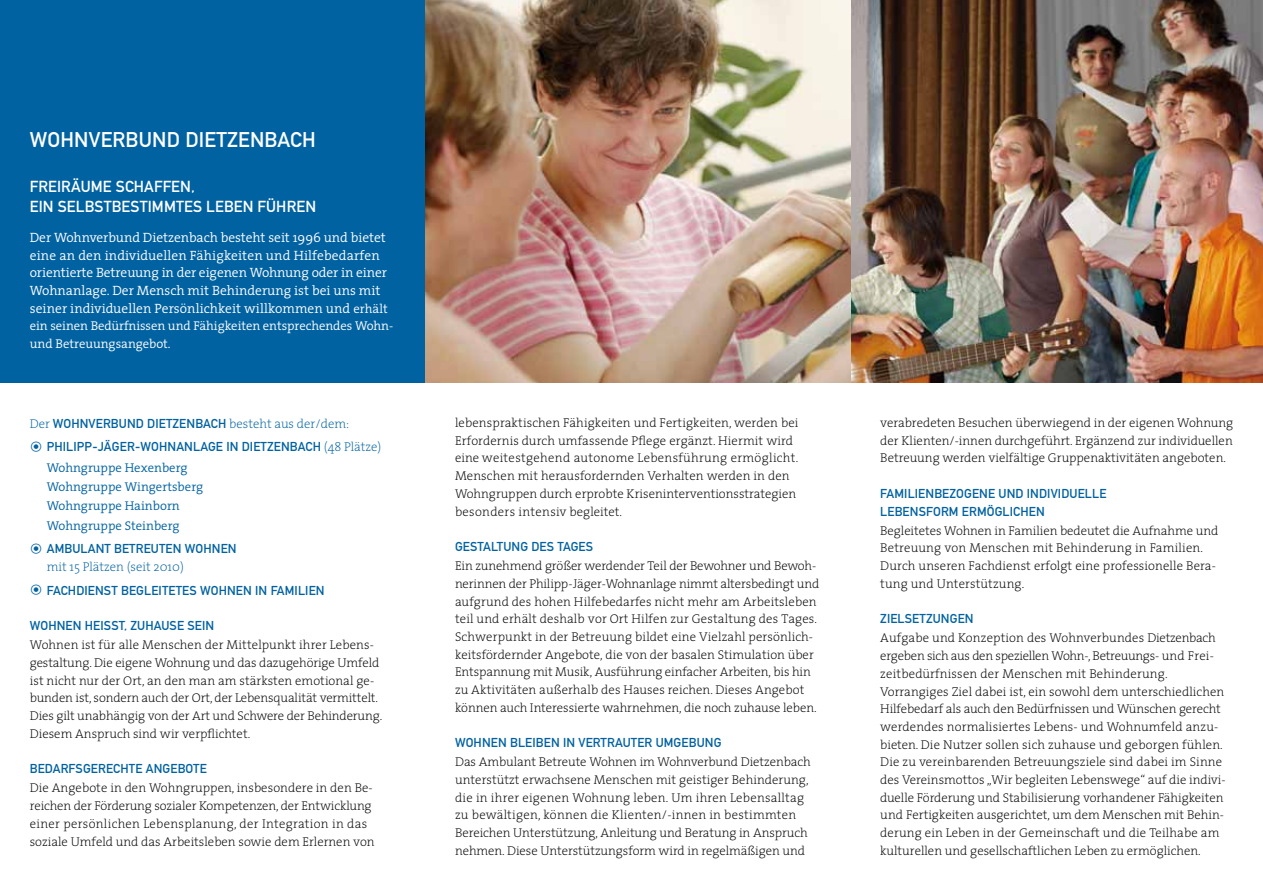
<style>
.page{position:relative;width:1263px;height:893px;background:#fff}
.page>*{position:absolute;margin:0;border:0;box-sizing:border-box;transform-origin:0 0}
.t1{font:21px "DIN Mittelschrift";color:#fff}
.t2{font:15.75px "DIN Mittelschrift";color:#fff}
.t3{font:300 13.5px/17.7px "The Serif";color:#fff}
.t4{font:200 12.75px/17.7px "The Serif";color:#000}
.t5{font:12.75px "DIN Mittelschrift";letter-spacing:.01em;color:#0062a1}
.t6{font:300 12.75px/19.2px "The Serif";color:#0062a1}
.t7{font:300 12.75px/17.7px "The Serif";letter-spacing:-.005em;color:#fff}
.t8{font:200 12.75px "The Serif";color:#0062a1}
.s1{font-size:12.75px}
.s2{font-family:"The Serif";font-weight:200}
.s3{font-family:"Button Bonus Circle Positive"}
</style>
<div class="page">
<div style="left:0;top:0;width:425px;height:383px;background:#0062a1"></div>
<img style="left:425px;top:0;width:838px;height:383px">
<h1 class="t1" style="left:30px;top:127px;width:32px">WOHNVERBUND</h1>
<h1 class="t1" style="left:185px;top:127px;width:67px">DIETZENBACH</h1>
<p class="t2" style="left:30px;top:177px;width:19px">FREIRÄUME</p>
<p class="t2" style="left:116px;top:177px;width:11px">SCHAFFEN</p>
<p class="t2" style="left:191px;top:177px;width:5px">,</p>
<p class="t2" style="left:30px;top:197px;width:9px">EIN</p>
<p class="t2" style="left:58px;top:197px;width:10px">SELBSTBESTIMMTES</p>
<p class="t2" style="left:206px;top:197px;width:19px">LEBEN</p>
<p class="t2" style="left:258px;top:197px;width:11px">FÜHREN</p>
<p class="t3" style="left:30px;top:228px;width:359px">Der Wohnverbund Dietzenbach besteht seit 1996 und bietet eine an den individuellen Fähigkeiten und Hilfebedarfen orientierte Betreuung in der eigenen Wohnung oder in einer Wohnanlage. Der Mensch mit Behinderung ist bei uns mit seiner individuellen Persönlichkeit willkommen und <span class="s1">erhält</span></p>
<p class="t7" style="left:30px;top:317px;width:365px">ein seinen Bedürfnissen und Fähigkeiten entsprechendes Wohn&shy;und Betreuungsangebot.</p>
<p class="t5" style="left:30px;top:416px;width:43px"><span class="s2">Der</span> WOHNVERBUND</p>
<p class="t5" style="left:147px;top:416px;width:41px">DIETZENBACH</p>
<p class="t8" style="left:229px;top:413px;width:121px">besteht aus der/dem:</p>
<p class="t5" style="left:30px;top:439px;width:32px"><span class="s3">&gt;</span> PHILIPP</p>
<p class="t5" style="left:92px;top:439px;width:21px">-JÄGER</p>
<p class="t5" style="left:135px;top:439px;width:26px">-WOHNANLAGE</p>
<p class="t5" style="left:226px;top:439px;width:57px">IN DIETZENBACH</p>
<p class="t8" style="left:324px;top:436px;width:59px">(48 Plätze)</p>
<p class="t6" style="left:47px;top:458px;width:158px">Wohngruppe Hexenberg<br>Wohngruppe Wingertsberg<br>Wohngruppe Hainborn<br>Wohngruppe Steinberg</p>
<p class="t5" style="left:30px;top:541px;width:34px"><span class="s3">&gt;</span> AMBULANT</p>
<p class="t5" style="left:114px;top:541px;width:17px">BETREUTEN</p>
<p class="t5" style="left:185px;top:541px;width:20px">WOHNEN</p>
<p class="t8" style="left:47px;top:556px;width:139px">mit 15 Plätzen (seit 2010)</p>
<p class="t5" style="left:30px;top:583px;width:32px"><span class="s3">&gt;</span> FACHDIENST</p>
<p class="t5" style="left:121px;top:583px;width:16px">BEGLEITETES</p>
<p class="t5" style="left:200px;top:583px;width:20px">WOHNEN</p>
<p class="t5" style="left:255px;top:583px;width:30px">IN FAMILIEN</p>
<p class="t5" style="left:30px;top:618px;width:20px">WOHNEN</p>
<p class="t5" style="left:85px;top:618px;width:61px">HEI SST, ZUHAUSE</p>
<p class="t5" style="left:187px;top:618px;width:8px">SEIN</p>
<p class="t4" style="left:30px;top:636px;width:354px">Wohnen ist für alle Menschen der Mittelpunkt ihrer Lebens&shy;gestaltung. Die eigene Wohnung und das dazugehörige Umfeld ist nicht nur der Ort, an den man am stärksten emotional ge&shy;bunden ist, sondern auch der Ort, der Lebensqualität vermittelt.<br>Dies gilt unabhängig von der Art und Schwere der Behinderung.<br>Diesem Anspruch sind wir verpflichtet.</p>
<p class="t5" style="left:30px;top:761px;width:17px">BEDARFSGERECHTE</p>
<p class="t5" style="left:146px;top:761px;width:17px">ANGEBOTE</p>
<p class="t4" style="left:30px;top:779px;width:346px">Die Angebote in den Wohngruppen, insbesondere in den Be&shy;reichen der Förderung sozialer Kompetenzen, der Entwicklung einer persönlichen Lebensplanung, der Integration in das soziale Umfeld und das Arbeitsleben sowie dem Erlernen von</p>
<p class="t4" style="left:455px;top:413px;width:345px">lebenspraktischen Fähigkeiten und Fertigkeiten, werden bei Erfordernis durch umfassende Pflege ergänzt. Hiermit wird eine weitestgehend autonome Lebensführung ermöglicht.<br>Menschen mit herausfordernden Verhalten werden in den Wohngruppen durch erprobte Kriseninterventionsstrategien besonders intensiv begleitet.</p>
<p class="t5" style="left:455px;top:539px;width:16px">GESTALTUNG</p>
<p class="t5" style="left:531px;top:539px;width:9px">DES</p>
<p class="t5" style="left:557px;top:539px;width:14px">TAGES</p>
<p class="t4" style="left:455px;top:557px;width:366px">Ein zunehmend größer werdender Teil der Bewohner und Bewoh&shy;nerinnen der Philipp-Jäger-Wohnanlage nimmt altersbedingt und aufgrund des hohen Hilfebedarfes nicht mehr am Arbeitsleben teil und erhält deshalb vor Ort Hilfen zur Gestaltung des Tages.<br>Schwerpunkt in der Betreuung bildet eine Vielzahl persönlich&shy;keitsfördernder Angebote, die von der basalen Stimulation über Entspannung mit Musik, Ausführung einfacher Arbeiten, bis hin zu Aktivitäten außerhalb des Hauses reichen. Dieses Angebot können auch Interessierte wahrnehmen, die noch zuhause leben.</p>
<p class="t5" style="left:455px;top:735px;width:20px">WOHNEN</p>
<p class="t5" style="left:510px;top:735px;width:8px">BLEIBEN</p>
<p class="t5" style="left:563px;top:735px;width:24px">IN VERTRAUTER</p>
<p class="t5" style="left:656px;top:735px;width:18px">UMGEBUNG</p>
<p class="t4" style="left:455px;top:753px;width:357px">Das Ambulant Betreute Wohnen im Wohnverbund Dietzenbach unterstützt erwachsene Menschen mit geistiger Behinderung, die in ihrer eigenen Wohnung leben. Um ihren Lebensalltag zu bewältigen, können die Klienten/-innen in bestimmten Bereichen Unterstützung, Anleitung und Beratung in Anspruch nehmen. Diese Unterstützungsform wird in regelmäßigen und</p>
<p class="t4" style="left:880px;top:413px;width:354px;text-align:justify">verabredeten Besuchen überwiegend in der eigenen Wohnung der Klienten/-innen durchgeführt. Ergänzend zur individuellen Betreuung werden vielfältige Gruppenaktivitäten angeboten.</p>
<p class="t5" style="left:880px;top:486px;width:15px">FAMILIENBE</p>
<p class="t5" style="left:949px;top:486px;width:16px">ZOGENE</p>
<p class="t5" style="left:998px;top:486px;width:9px">UND</p>
<p class="t5" style="left:1027px;top:486px;width:8px">INDIVIDUELLE</p>
<p class="t5" style="left:880px;top:504px;width:16px">LEBENSFORM</p>
<p class="t5" style="left:962px;top:504px;width:9px">ERMÖGLICHEN</p>
<p class="t4" style="left:880px;top:521px;width:339px">Begleitetes Wohnen in Familien bedeutet die Aufnahme und Betreuung von Menschen mit Behinderung in Familien.<br>Durch unseren Fachdienst erfolgt eine professionelle Bera&shy;tung und Unterstützung.</p>
<p class="t5" style="left:880px;top:611px;width:95px">ZIELSETZUNGEN</p>
<p class="t4" style="left:880px;top:629px;width:347px">Aufgabe und Konzeption des Wohnverbundes Dietzenbach ergeben sich aus den speziellen Wohn-, Betreuungs- und Frei&shy;zeitbedürfnissen der Menschen mit Behinderung.<br>Vorrangiges Ziel dabei ist, ein sowohl dem unterschiedlichen Hilfebedarf als auch den Bedürfnissen und Wünschen gerecht werdendes normalisiertes Lebens- und Wohnumfeld anzu&shy;bieten. Die Nutzer sollen sich zuhause und geborgen fühlen.<br>Die zu vereinbarenden Betreuungsziele sind dabei im Sinne des Vereinsmottos „Wir begleiten Lebenswege“ auf die indivi&shy;duelle Förderung und Stabilisierung vorhandener Fähigkeiten und Fertigkeiten ausgerichtet, um dem Menschen mit Behin&shy;derung ein Leben in der Gemeinschaft und die Teilhabe am kulturellen und gesellschaftlichen Leben zu ermöglichen.</p>
</div>
